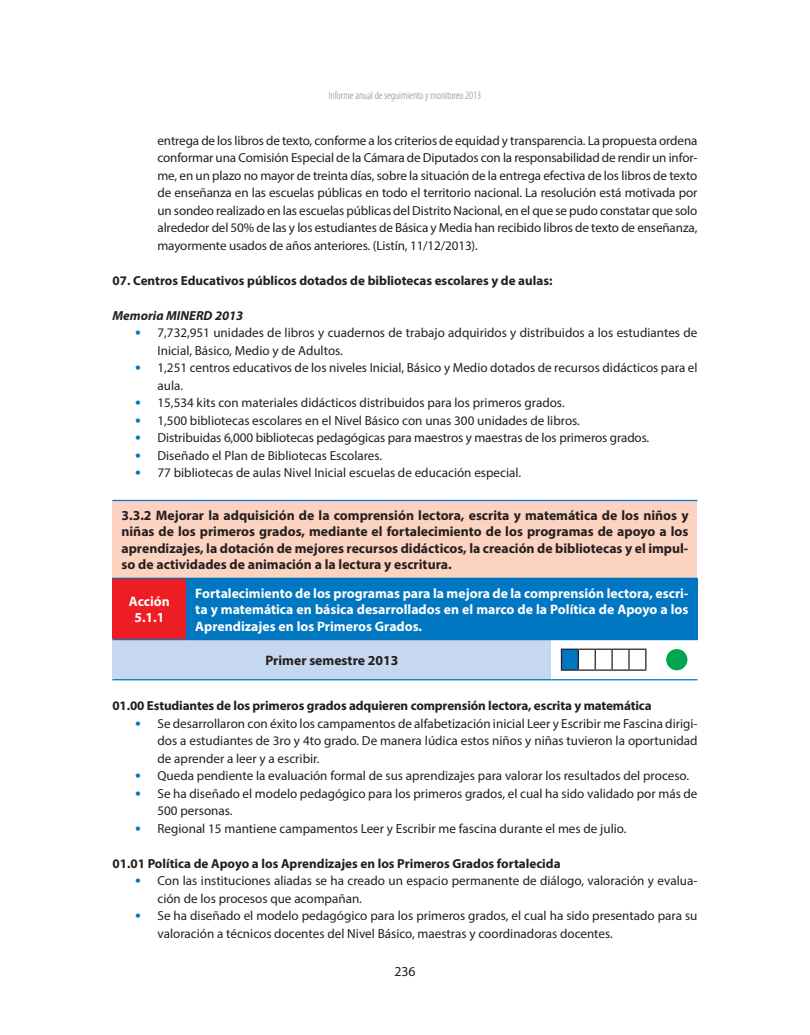
<style>
.page{position:relative;width:810px;height:1035px;background:#fff}
.page>*{position:absolute;margin:0;border:0;box-sizing:border-box;transform-origin:0 0}
.t1{font:700 13.75px/16.5px "Myriad Pro";color:#231f20;text-align:justify}
.t2{font:700 13.75px/16.5px "Myriad Pro";color:#fff;text-align:center}
.t3{font:13.75px "Myriad Pro";color:#231f20}
.t4{font:13.12px/17.5px "Myriad Pro";color:#231f20}
.t5{font:700 13.12px "Myriad Pro";letter-spacing:-.005em;color:#231f20}
.t6{font:italic 700 13.12px "Myriad Pro";color:#231f20}
.t7{font:300 condensed 11.25px "Myriad Pro";color:#808285}
.s1{font-family:"DIN Pro";font-weight:700;color:#0077c0}
</style>
<div class="page">
<div style="left:112px;top:500px;width:586px;height:78px;background:#fcd2c0"></div>
<div style="left:112px;top:578px;width:74px;height:62px;background:#ee1d23"></div>
<div style="left:186px;top:578px;width:512px;height:62px;background:#0077c0"></div>
<div style="left:112px;top:640px;width:439px;height:40px;background:#c6d8ef"></div>
<hr style="left:112px;top:500px;width:74px;height:1px;background:#0077c0">
<hr style="left:186px;top:500px;width:365px;height:1px;background:#0077c0">
<hr style="left:551px;top:500px;width:105px;height:1px;background:#0077c0">
<hr style="left:656px;top:500px;width:42px;height:1px;background:#0077c0">
<hr style="left:112px;top:578px;width:74px;height:1px;background:#0077c0">
<hr style="left:656px;top:679px;width:42px;height:1px;background:#0077c0">
<hr style="left:112px;top:639px;width:74px;height:1px;background:#0077c0">
<hr style="left:112px;top:679px;width:74px;height:1px;background:#0077c0">
<hr style="left:186px;top:679px;width:365px;height:1px;background:#0077c0">
<hr style="left:551px;top:679px;width:105px;height:1px;background:#0077c0">
<svg style="left:561px;top:649px;width:85px;height:22px"></svg>
<div style="left:666px;top:649px;width:21px;height:21px;background:#00a54f;border-radius:50%"></div>
<p class="t7" style="left:329px;top:90px;width:154px">Informe anual de seguimiento y monitoreo 2013</p>
<p class="t4" style="left:158px;top:131px;width:542px;text-align:justify">entrega de los libros de texto, conforme a los criterios de equidad y transparencia. La propuesta ordena conformar una Comisión Especial de la Cámara de Diputados con la responsabilidad de rendir un infor&shy;me, en un plazo no mayor de treinta días, sobre la situación de la entrega efectiva de los libros de texto de enseñanza en las escuelas públicas en todo el territorio nacional. La resolución está motivada por un sondeo realizado en las escuelas públicas del Distrito Nacional, en el que se pudo constatar que solo alrededor del 50% de las y los estudiantes de Básica y Media han recibido libros de texto de enseñanza, mayormente usados de años anteriores. (Listín, 11/12/2013).</p>
<p class="t5" style="left:112px;top:272px;width:442px">07. Centros Educativos públicos dotados de bibliotecas escolares y de aulas:</p>
<p class="t6" style="left:112px;top:307px;width:132px">Memoria MINERD 2013</p>
<p class="t4" style="left:157px;top:324px;width:542px;text-indent:-22px"><span class="s1">•</span> 7,732,951 unidades de libros y cuadernos de trabajo adquiridos y distribuidos a los estudiantes de<br>Inicial, Básico, Medio y de Adultos.</p>
<p class="t4" style="left:157px;top:359px;width:542px;text-indent:-22px"><span class="s1">•</span> 1,251 centros educativos de los niveles Inicial, Básico y Medio dotados de recursos didácticos para el aula.</p>
<p class="t4" style="left:135px;top:394px;width:431px"><span class="s1">•</span> 15,534 kits con materiales didácticos distribuidos para los primeros grados.</p>
<p class="t4" style="left:135px;top:411px;width:447px"><span class="s1">•</span> 1,500 bibliotecas escolares en el Nivel Básico con unas 300 unidades de libros.</p>
<p class="t4" style="left:135px;top:429px;width:516px"><span class="s1">•</span> Distribuidas 6,000 bibliotecas pedagógicas para maestros y maestras de los primeros grados.</p>
<p class="t4" style="left:135px;top:446px;width:249px"><span class="s1">•</span> Diseñado el Plan de Bibliotecas Escolares.</p>
<p class="t4" style="left:135px;top:464px;width:388px"><span class="s1">•</span> 77 bibliotecas de aulas Nivel Inicial escuelas de educación especial.</p>
<p class="t1" style="left:121px;top:506px;width:569px">3.3.2 Mejorar la adquisición de la comprensión lectora, escrita y matemática de los niños y niñas de los primeros grados, mediante el fortalecimiento de los programas de apoyo a los aprendizajes, la dotación de mejores recursos didácticos, la creación de bibliotecas y el impul&shy;so de actividades de animación a la lectura y escritura.</p>
<p class="t2" style="left:129px;top:593px;width:42px">Acción<br>5.1.1</p>
<p class="t2" style="left:195px;top:584px;width:495px;text-align:justify">Fortalecimiento de los programas para la mejora de la comprensión lectora, escri&shy;ta y matemática en básica desarrollados en el marco de la Política de Apoyo a los Aprendizajes en los Primeros Grados.</p>
<p class="t1" style="left:265px;top:651px;width:134px">Primer semestre 2013</p>
<p class="t5" style="left:112px;top:697px;width:541px">01.00 Estudiantes de los primeros grados adquieren comprensión lectora, escrita y matemática</p>
<p class="t4" style="left:157px;top:715px;width:542px;text-align:justify;text-indent:-22px"><span class="s1">•</span> Se desarrollaron con éxito los campamentos de alfabetización inicial Leer y Escribir me Fascina dirigi&shy;dos a estudiantes de 3ro y 4to grado. De manera lúdica estos niños y niñas tuvieron la oportunidad de aprender a leer y a escribir.</p>
<p class="t4" style="left:135px;top:767px;width:556px"><span class="s1">•</span> Queda pendiente la evaluación formal de sus aprendizajes para valorar los resultados del proceso.</p>
<p class="t4" style="left:157px;top:784px;width:542px;text-indent:-22px"><span class="s1">•</span> Se ha diseñado el modelo pedagógico para los primeros grados, el cual ha sido validado por más de<br>500 personas.</p>
<p class="t4" style="left:135px;top:819px;width:493px"><span class="s1">•</span> Regional 15 mantiene campamentos Leer y Escribir me fascina durante el mes de julio.</p>
<p class="t5" style="left:112px;top:855px;width:450px">01.01 Política de Apoyo a los Aprendizajes en los Primeros Grados fortalecida</p>
<p class="t4" style="left:157px;top:872px;width:541px;text-indent:-22px"><span class="s1">•</span> Con las instituciones aliadas se ha creado un espacio permanente de diálogo, valoración y evalua&shy;ción de los procesos que acompañan.</p>
<p class="t4" style="left:157px;top:907px;width:542px;text-indent:-22px"><span class="s1">•</span> Se ha diseñado el modelo pedagógico para los primeros grados, el cual ha sido presentado para su valoración a técnicos docentes del Nivel Básico, maestras y coordinadoras docentes.</p>
<p class="t3" style="left:394px;top:963px;width:23px">236</p>
</div>
